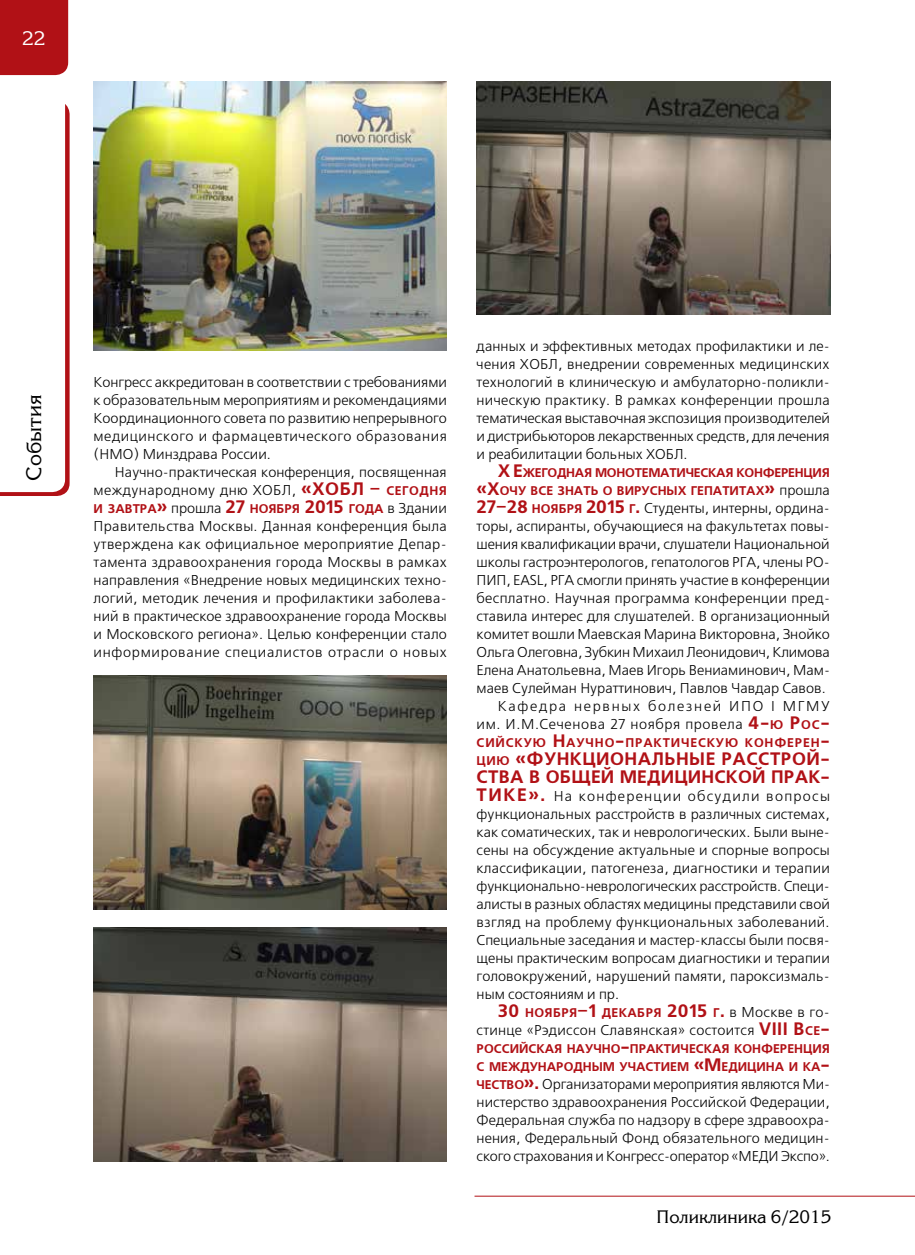
<style>
.page{position:relative;width:915px;height:1255px;background:#fff}
.page>*{position:absolute;margin:0;border:0;box-sizing:border-box;transform-origin:0 0}
.t1{font:21px "Korinna C";color:#000}
.t2{font:19.5px "Korinna C";color:#fff}
.t3{font:700 18px "Free Set C";color:#b11116}
.t4{font:18px "Korinna C";color:#000}
.t5{font:14.25px/18px "Free Set C";color:#000;text-align:justify}
.t6{font:14.25px "Free Set C";letter-spacing:.02em;color:#000}
.t7{font:700 12.6px/18px "Free Set C";color:#b11116;text-align:right}
.t8{font:700 12.6px/18px "Free Set C";letter-spacing:-.02em;color:#b11116;text-align:right}
.t9{font:700 12.6px "Free Set C";letter-spacing:.065em;color:#b11116}
.t10{font:700 12.6px "Free Set C";letter-spacing:.03em;color:#b11116}
.s1{font-weight:700;font-size:18px;color:#b11116}
.s2{font-size:18px}
.s3{font-weight:400;font-size:14.25px;color:#000}
.s4{font-weight:700;font-size:12.6px;color:#b11116}
.s5{font-size:12.6px}
</style>
<div class="page">
<div style="left:0;top:0;width:68px;height:75px;background:#b11116"></div>
<hr style="left:474px;top:1195px;width:440px;height:1px;background:#b11116">
<svg style="left:0;top:104px;width:70px;height:392px"></svg>
<img style="left:94px;top:82px;width:352px;height:269px">
<img style="left:476px;top:82px;width:354px;height:233px">
<img style="left:93px;top:927px;width:353px;height:234px">
<img style="left:93px;top:675px;width:353px;height:234px">
<h2 class="t2" style="left:22px;top:27px;width:25px">22</h2>
<h1 class="t1" style="left:22px;top:480px;width:87px;rotate:-90deg">События</h1>
<p class="t5" style="left:94px;top:374px;width:354px">Конгресс аккредитован в соответствии с требованиями к образовательным мероприятиям и рекомендациями Координационного совета по развитию непрерывного медицинского и фармацевтического образования (НМО) Минздрава России.</p>
<p class="t5" style="left:94px;top:464px;width:354px;text-indent:21px">Научно-практическая конференция, посвященная международному дню ХОБЛ, <span class="s1">«ХОБЛ</span></p>
<p class="t7" style="left:94px;top:482px;width:354px"><span class="s2">–</span> сегодня<br>и завтра<span class="s2">»</span> <span class="s3">прошла</span> <span class="s2">27</span> ноября <span class="s2">2015</span> года <span class="s3">в Здании</span></p>
<p class="t5" style="left:94px;top:518px;width:355px">Правительства Москвы. Данная конференция была утверждена как официальное мероприятие Депар&shy;тамента здравоохранения города Москвы в рамках направления «Внедрение новых медицинских техно&shy;логий, методик лечения и профилактики заболева&shy;ний в практическое здравоохранение города Москвы и Московского региона». Целью конференции стало информирование специалистов отрасли о новых</p>
<p class="t5" style="left:476px;top:338px;width:354px">данных и эффективных методах профилактики и ле&shy;чения ХОБЛ, внедрении современных медицинских технологий в клиническую и амбулаторно-поликли&shy;ническую практику. В рамках конференции прошла тематическая выставочная экспозиция производителей и дистрибьюторов лекарственных средств, для лечения и реабилитации больных ХОБЛ.</p>
<p class="t8" style="left:476px;top:464px;width:354px"><span class="s2">X Е</span>жегодная монотематическая конференция <span class="s2">«Х</span>очу все знать о вирусных гепатитах<span class="s2">»</span> <span class="s3">прошла</span></p>
<p class="t5" style="left:476px;top:500px;width:355px;text-align:right"><span class="s1">27–28</span> <span class="s4">ноября</span> <span class="s1">2015</span> <span class="s4">г</span><span class="s1">.</span> Студенты, интерны, ордина&shy;торы, аспиранты, обучающиеся на факультетах повы&shy;шения квалификации врачи, слушатели Национальной школы гастроэнтерологов, гепатологов РГА, члены РО-ПИП, EASL, РГА смогли принять участие в конференции бесплатно. Научная программа конференции пред&shy;ставила интерес для слушателей. В организационный комитет вошли Маевская Марина Викторовна, Знойко Ольга Олеговна, Зубкин Михаил Леонидович, Климова Елена Анатольевна, Маев Игорь Вениаминович, Мам&shy;маев Сулейман Нураттинович, Павлов Чавдар Савов.<br>Кафедра нервных болезней ИПО I МГМУ им. И.М.Сеченова 27 ноября провела <span class="s1">4-</span><span class="s4">ю</span> <span class="s1">Р</span><span class="s4">ос</span><span class="s1">-</span></p>
<p class="t9" style="left:476px;top:735px;width:354px">сийскую <span class="s2">Н</span>аучно<span class="s2">-</span>практическую конферен<span class="s2">-</span></p>
<p class="t3" style="left:476px;top:748px;width:64px"><span class="s5">цию</span> «ФУНКЦИОНАЛЬНЫЕРАССТРОЙ</p>
<p class="t3" style="left:820px;top:748px;width:11px">-</p>
<p class="t3" style="left:476px;top:766px;width:12px">СТВАВ</p>
<p class="t3" style="left:545px;top:766px;width:15px">ОБЩЕЙ</p>
<p class="t3" style="left:619px;top:766px;width:14px">МЕДИЦИНСКОЙПРАК</p>
<p class="t3" style="left:820px;top:766px;width:11px">-</p>
<p class="t3" style="left:476px;top:784px;width:14px">ТИКЕ</p>
<p class="t5" style="left:476px;top:788px;width:354px;text-indent:52px"><span class="s1">».</span> На конференции обсудили вопросы функциональных расстройств в различных системах, как соматических, так и неврологических. Были выне&shy;сены на обсуждение актуальные и спорные вопросы классификации, патогенеза, диагностики и терапии функционально-неврологических расстройств. Специ&shy;алисты в разных областях медицины представили свой взгляд на проблему функциональных заболеваний.<br>Специальные заседания и мастер-классы были посвя&shy;щены практическим вопросам диагностики и терапии головокружений, нарушений памяти, пароксизмаль&shy;ным состояниям и пр.</p>
<p class="t10" style="left:497px;top:1005px;width:333px"><span class="s2">30</span> ноября<span class="s2">–1</span> декабря <span class="s2">2015</span> г<span class="s2">.</span> <span class="s3">в Москве в го-</span></p>
<p class="t6" style="left:476px;top:1022px;width:354px">стинце «Рэдиссон Славянская» состоится <span class="s1">VIII В</span><span class="s4">се</span><span class="s1">-</span></p>
<p class="t7" style="left:476px;top:1040px;width:354px;text-align:left">российская научно<span class="s2">-</span>практическая конференция с международным участием <span class="s2">«М</span> едицина и ка<span class="s2">-</span></p>
<p class="t5" style="left:476px;top:1076px;width:355px"><span class="s4">чество</span><span class="s1">».</span> Организаторами мероприятия являются Ми&shy;нистерство здравоохранения Российской Федерации, Федеральная служба по надзору в сфере здравоохра&shy;нения, Федеральный Фонд обязательного медицин&shy;ского страхования и Конгресс-оператор «МЕДИ Экспо».</p>
<p class="t4" style="left:656px;top:1206px;width:176px">Поликлиника 6/2015</p>
</div>
